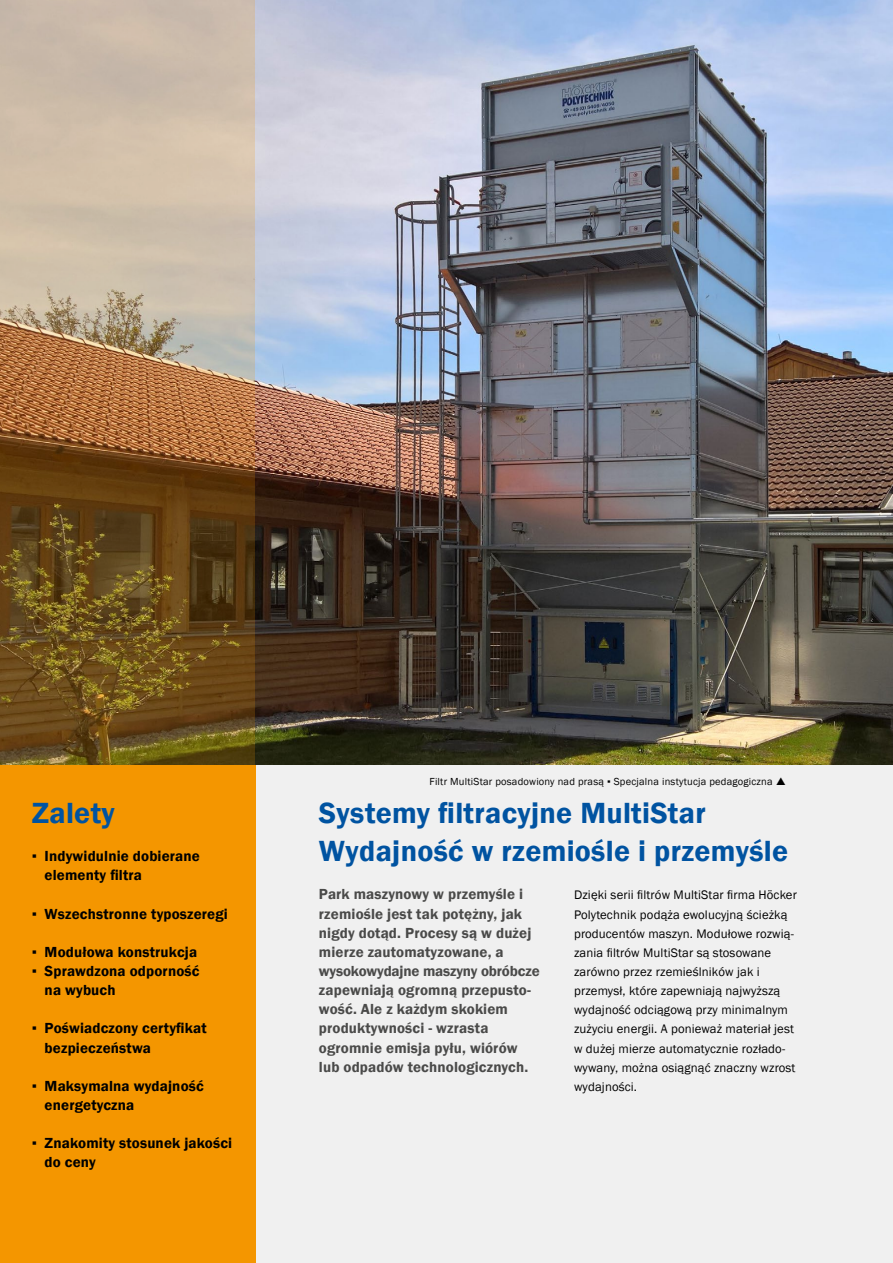
<style>
.page{position:relative;width:893px;height:1263px;background:#fff}
.page>*{position:absolute;margin:0;border:0;box-sizing:border-box;transform-origin:0 0}
.t1{font:600 30px/38.2px "Franklin Gothic";letter-spacing:.01em;color:#0053a1}
.t2{font:600 15px/19.2px "Franklin Gothic";letter-spacing:.01em;color:#4a4a49}
.t3{font:600 15px/19.2px "Franklin Gothic";letter-spacing:.01em;color:#000}
.t4{font:12.75px/19.2px "Franklin Gothic";letter-spacing:.01em;color:#000}
.t5{font:10.5px "Franklin Gothic";letter-spacing:.02em;color:#000}
.s1{font-weight:400}
</style>
<div class="page">
<img style="left:255px;top:0;width:638px;height:765px">
<div style="left:255px;top:765px;width:638px;height:498px;background:#f0f0f0"></div>
<img style="left:0;top:0;width:255px;height:765px">
<div style="left:0;top:765px;width:255px;height:498px;background:#f49600"></div>
<h1 class="t1" style="left:32px;top:794px;width:84px">Zalety</h1>
<p class="t3" style="left:45px;top:847px;width:157px;text-indent:-13px"><span class="s1">▪</span> Indywidulnie dobierane elementy filtra</p>
<p class="t3" style="left:32px;top:904px;width:198px"><span class="s1">▪</span> Wszechstronne typoszeregi</p>
<p class="t3" style="left:32px;top:942px;width:167px"><span class="s1">▪</span> Modułowa konstrukcja</p>
<p class="t3" style="left:45px;top:961px;width:156px;text-indent:-13px"><span class="s1">▪</span> Sprawdzona odporność na wybuch</p>
<p class="t3" style="left:45px;top:1019px;width:163px;text-indent:-13px"><span class="s1">▪</span> Poświadczony certyfikat bezpieczeństwa</p>
<p class="t3" style="left:45px;top:1076px;width:161px;text-indent:-13px"><span class="s1">▪</span> Maksymalna wydajność energetyczna</p>
<p class="t3" style="left:45px;top:1134px;width:189px;text-indent:-13px"><span class="s1">▪</span> Znakomity stosunek jakości do ceny</p>
<p class="t5" style="left:429px;top:774px;width:345px">Filtr MultiStar posadowiony nad prasą ▪ Specjalna instytucja pedagogiczna</p>
<h1 class="t1" style="left:319px;top:794px;width:471px">Systemy filtracyjne MultiStar<br>Wydajność w rzemiośle i przemyśle</h1>
<p class="t2" style="left:319px;top:885px;width:222px">Park maszynowy w przemyśle i rzemiośle jest tak potężny, jak nigdy dotąd. Procesy są w dużej mierze zautomatyzowane, a wysokowydajne maszyny obróbcze zapewniają ogromną przepusto&shy;wość. Ale z każdym skokiem produktywności - wzrasta ogromnie emisja pyłu, wiórów lub odpadów technologicznych.</p>
<p class="t4" style="left:574px;top:886px;width:224px">Dzięki serii filtrów MultiStar firma Höcker Polytechnik podąża ewolucyjną ścieżką producentów maszyn. Modułowe rozwią&shy;zania filtrów MultiStar są stosowane zarówno przez rzemieślników jak i przemysł, które zapewniają najwyższą wydajność odciągową przy minimalnym zużyciu energii. A ponieważ materiał jest w dużej mierze automatycznie rozłado&shy;wywany, można osiągnąć znaczny wzrost wydajności.</p>
</div>
